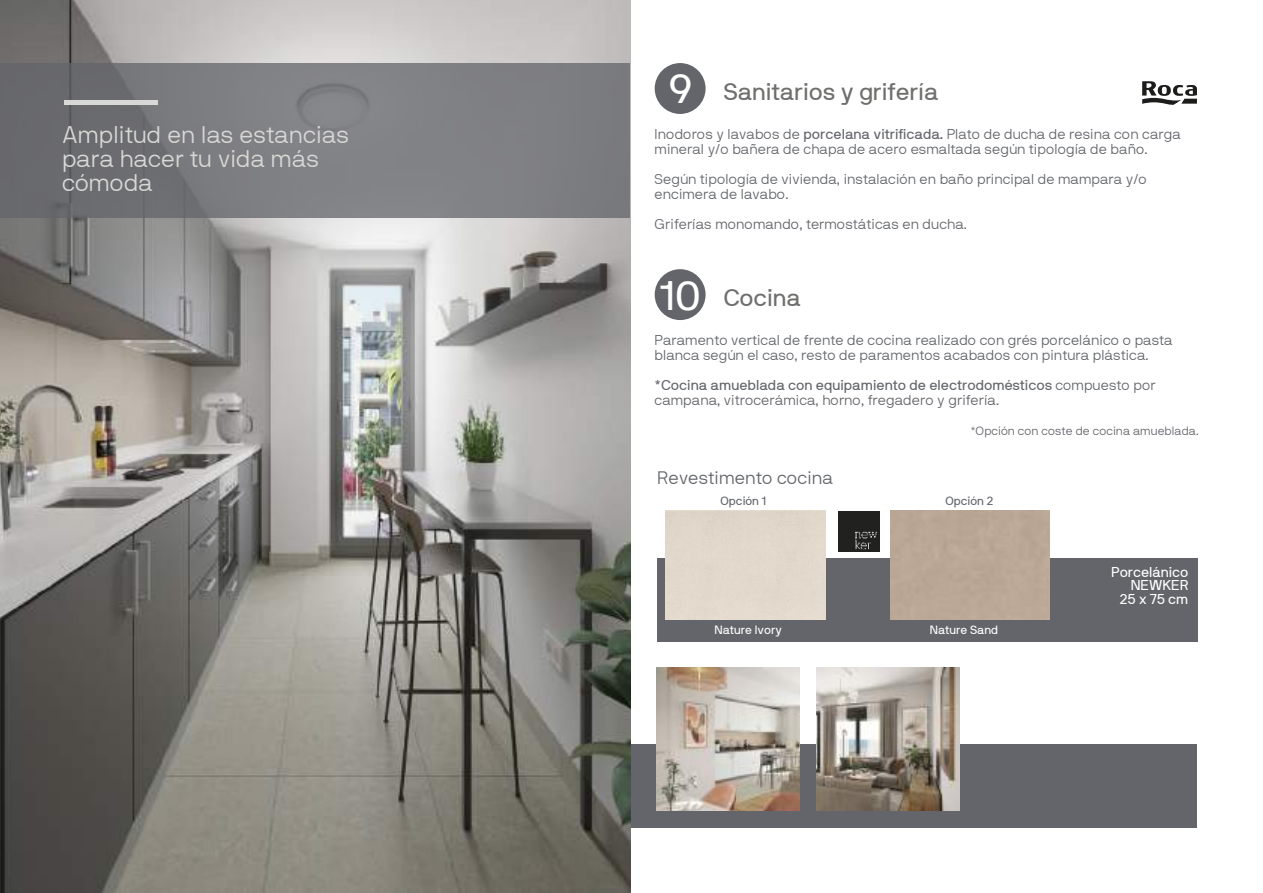
<style>
.page{position:relative;width:1263px;height:893px;background:#fff}
.page>*{position:absolute;margin:0;border:0;box-sizing:border-box;transform-origin:0 0}
.t1{font:24px/24px "NB International Light Webfont";color:#d8d8d6}
.t2{font:24px "NB International Regular Webfont";color:#6f6f6e}
.t3{font:18px "NB International Light Webfont";color:#63656a}
.t4{font:14.25px/15px "NB International Light Webfont";color:#63656a}
.t5{font:14.25px "NB International Regular Webfont";color:#63656a}
.t6{font:14.25px/13.5px "NB International Regular Webfont";color:#fff;text-align:right}
.t7{font:12px "NB International Light Webfont";color:#63656a}
.t8{font:12px "NB International Regular Webfont";color:#fff}
.t9{font:12px "NB International Regular Webfont";color:#63656a}
.s1{font-size:41.1px;color:#fff}
.s2{font-family:"NB International Regular Webfont"}
.s3{font-family:"NB International Light Webfont"}
</style>
<div class="page">
<div style="left:657px;top:559px;width:540px;height:83px;background:#63656a"></div>
<div style="left:666px;top:511px;width:160px;height:108px;background:#e2d8cc"></div>
<div style="left:626px;top:745px;width:570px;height:83px;background:#63656a"></div>
<div style="left:655px;top:63px;width:51px;height:51px;background:#63656a;border-radius:50%"></div>
<div style="left:655px;top:269px;width:51px;height:51px;background:#63656a;border-radius:50%"></div>
<img style="left:0;top:0;width:630px;height:893px">
<div style="left:0;top:64px;width:630px;height:154px;background:linear-gradient(to right,#6d6e72,#86868a)"></div>
<div style="left:65px;top:100px;width:93px;height:5px;background:#d8d8d6"></div>
<svg style="left:1142px;top:81px;width:55px;height:24px"></svg>
<img style="left:839px;top:511px;width:40px;height:41px">
<div style="left:890px;top:511px;width:160px;height:108px;background:#baa796"></div>
<img style="left:816px;top:668px;width:143px;height:143px">
<img style="left:656px;top:668px;width:143px;height:143px">
<h1 class="t1" style="left:62px;top:122px;width:288px">Amplitud en las estancias para hacer tu vida más cómoda</h1>
<h1 class="t2" style="left:668px;top:78px;width:271px"><span class="s1">9</span> Sanitarios y grifería</h1>
<p class="t4" style="left:655px;top:127px;width:528px">Inodoros y lavabos de <span class="s2">porcelana vitrificada.</span> Plato de ducha de resina con carga mineral y/o bañera de chapa de acero esmaltada según tipología de baño.</p>
<p class="t4" style="left:655px;top:172px;width:494px">Según tipología de vivienda, instalación en baño principal de mampara y/o encimera de lavabo.</p>
<p class="t4" style="left:655px;top:217px;width:314px">Griferías monomando, termostáticas en ducha.</p>
<h1 class="t2" style="left:660px;top:284px;width:142px"><span class="s1">10</span> Cocina</h1>
<p class="t4" style="left:655px;top:333px;width:520px">Paramento vertical de frente de cocina realizado con grés porcelánico o pasta blanca según el caso, resto de paramentos acabados con pintura plástica.</p>
<p class="t5" style="left:655px;top:377px;width:503px">*Cocina amueblada con equipamiento de electrodomésticos <span class="s3">compuesto por</span></p>
<p class="t4" style="left:655px;top:393px;width:346px">campana, vitrocerámica, horno, fregadero y grifería.</p>
<p class="t7" style="left:971px;top:424px;width:229px">*Opción con coste de cocina amueblada.</p>
<p class="t3" style="left:657px;top:467px;width:177px">Revestimento cocina</p>
<p class="t9" style="left:720px;top:494px;width:47px">Opción 1</p>
<p class="t9" style="left:945px;top:494px;width:49px">Opción 2</p>
<p class="t8" style="left:714px;top:623px;width:69px">Nature Ivory</p>
<p class="t8" style="left:930px;top:623px;width:70px">Nature Sand</p>
<p class="t6" style="left:1111px;top:565px;width:79px">Porcelánico<br>NEWKER<br>25 x 75 cm</p>
</div>
